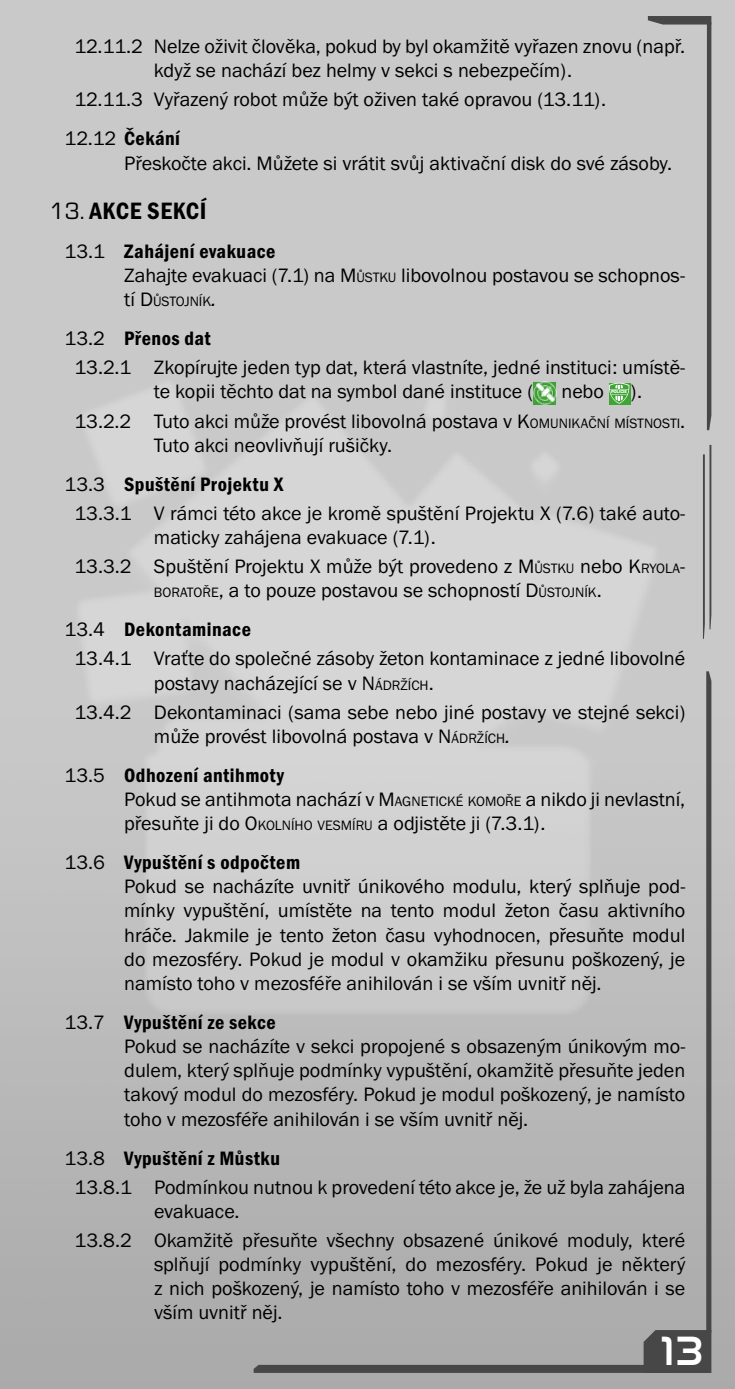
<style>
.page{position:relative;width:735px;height:1389px;background:#fff}
.page>*{position:absolute;margin:0;border:0;box-sizing:border-box;transform-origin:0 0}
.t1{font:42px "Nasalization Rg";color:#fff}
.t2{font:24.5px "Franklin Gothic URW Con Dem";letter-spacing:.025em;color:#000}
.t3{font:20.12px/24.2px "Franklin Gothic URW Boo";color:#000}
.t4{font:20.12px "Franklin Gothic URW Con Dem";letter-spacing:.025em;color:#000}
.t5{font:14.17px "Franklin Gothic URW Boo";color:#000}
.t6{font:900 4.38px "Eurostile";letter-spacing:-.005em;color:#fff}
.s1{font-family:"Franklin Gothic URW Boo"}
.s2{font-family:"Eurostile"}
.s3{font-style:inherit}
.s4{font-size:14.17px}
.s5{font-size:20.12px}
.s6{font-family:"Franklin Gothic URW Boo Ita";font-size:20.12px}
.s7{font-family:"Franklin Gothic URW Boo Ita"}
</style>
<div class="page">
<img style="left:0;top:0;width:734px;height:1389px">
<svg style="left:647px;top:16px;width:64px;height:414px;background:#bebebe"></svg>
<svg style="left:702px;top:445px;width:9px;height:194px;background:#9a9a9b"></svg>
<svg style="left:253px;top:671px;width:458px;height:702px;background:#bcbcbc"></svg>
<img style="left:533px;top:382px;width:23px;height:23px">
<div style="left:608px;top:383px;width:22px;height:22px;background:#3fa535"></div>
<svg style="left:608px;top:383px;width:21px;height:21px"></svg>
<p class="t3" style="left:154px;top:34px;width:532px;text-indent:-79px">12.11.2 Nelze oživit člověka, pokud by byl okamžitě vyřazen znovu (např. když se nachází bez helmy v sekci s nebezpečím).</p>
<p class="t3" style="left:74px;top:87px;width:533px">12.11.3 Vyřazený robot může být oživen také opravou (13.11).</p>
<p class="t4" style="left:64px;top:125px;width:117px"><span class="s1">12.12</span> Čekání</p>
<p class="t3" style="left:124px;top:150px;width:549px">Přeskočte akci. Můžete si vrátit svůj aktivační disk do své zásoby.</p>
<p class="t2" style="left:50px;top:194px;width:158px"><span class="s2">13.</span> AKCE SEKCÍ</p>
<p class="t4" style="left:64px;top:238px;width:212px"><span class="s1">13.1</span> Zahájení evakuace</p>
<p class="t3" style="left:124px;top:263px;width:562px">Zahajte evakuaci (7.1) na <span class="s3">M</span> <span class="s4">ŮSTKU</span> libovolnou postavou se schopnos-</p>
<p class="t5" style="left:124px;top:293px;width:94px"><span class="s5">tí</span> <span class="s5">D</span> ŮSTOJNÍK<span class="s6">.</span></p>
<p class="t4" style="left:64px;top:325px;width:147px"><span class="s1">13.2</span> Přenos dat</p>
<p class="t3" style="left:154px;top:355px;width:532px;text-indent:-79px">13.2.1 Zkopírujte jeden typ dat, která vlastníte, jedné instituci: umístě&shy;te kopii těchto dat na symbol dané instituce (</p>
<p class="t3" style="left:74px;top:377px;width:612px;line-height:29.1px;text-indent:555px">).<br>13.2.2 Tuto akci může provést libovolná postava v <span class="s3">K</span><span class="s4">OMUNIKAČNÍ MÍSTNOSTI</span>.</p>
<p class="t3" style="left:154px;top:433px;width:239px">Tuto akci neovlivňují rušičky.</p>
<p class="t4" style="left:64px;top:471px;width:220px"><span class="s1">13.3</span> Spuštění Projektu X</p>
<p class="t3" style="left:154px;top:501px;width:532px;text-indent:-79px">13.3.1 V rámci této akce je kromě spuštění Projektu X (7.6) také auto&shy;maticky zahájena evakuace (7.1).</p>
<p class="t3" style="left:74px;top:554px;width:612px;text-align:center">13.3.2 Spuštění Projektu X může být provedeno z <span class="s3">M</span> <span class="s4">ŮSTKU</span> nebo <span class="s3">K</span><span class="s4">RYOLA</span><span class="s3">-<br></span><span class="s4">BORATOŘE</span>, a to pouze postavou se schopností <span class="s3">D</span> <span class="s4">ŮSTOJNÍK</span>.</p>
<p class="t4" style="left:64px;top:616px;width:188px"><span class="s1">13.4</span> Dekontaminace</p>
<p class="t3" style="left:154px;top:646px;width:532px;text-indent:-79px">13.4.1 Vraťte do společné zásoby žeton kontaminace z jedné libovolné postavy nacházející se v <span class="s3">N</span> <span class="s4">ÁDRŽÍCH</span>.</p>
<p class="t3" style="left:154px;top:699px;width:532px;text-indent:-79px">13.4.2 Dekontaminaci (sama sebe nebo jiné postavy ve stejné sekci) může provést libovolná postava v <span class="s3">N</span> <span class="s4">ÁDRŽÍCH</span><span class="s7">.</span></p>
<p class="t4" style="left:64px;top:762px;width:221px"><span class="s1">13.5</span> Odhození antihmoty</p>
<p class="t3" style="left:124px;top:787px;width:562px">Pokud se antihmota nachází v <span class="s3">M</span><span class="s4">AGNETICKÉ KOMOŘE</span> a nikdo ji nevlastní, přesuňte ji do <span class="s3">O</span><span class="s4">KOLNÍHO VESMÍRU</span> a odjistěte ji (7.3.1).</p>
<p class="t4" style="left:64px;top:849px;width:237px"><span class="s1">13.6</span> Vypuštění s odpočtem</p>
<p class="t3" style="left:124px;top:874px;width:562px;text-align:justify">Pokud se nacházíte uvnitř únikového modulu, který splňuje pod&shy;mínky vypuštění, umístěte na tento modul žeton času aktivního hráče. Jakmile je tento žeton času vyhodnocen, přesuňte modul do mezosféry. Pokud je modul v okamžiku přesunu poškozený, je namísto toho v mezosféře anihilován i se vším uvnitř něj.</p>
<p class="t4" style="left:65px;top:1009px;width:212px"><span class="s1">13.7</span> Vypuštění ze sekce</p>
<p class="t3" style="left:124px;top:1034px;width:562px;text-align:justify">Pokud se nacházíte v sekci propojené s obsazeným únikovým mo&shy;dulem, který splňuje podmínky vypuštění, okamžitě přesuňte jeden takový modul do mezosféry. Pokud je modul poškozený, je namísto toho v mezosféře anihilován i se vším uvnitř něj.</p>
<p class="t4" style="left:65px;top:1144px;width:217px"><span class="s1">13.8</span> Vypuštění z Můstku</p>
<p class="t3" style="left:154px;top:1174px;width:532px;text-indent:-79px">13.8.1 Podmínkou nutnou k provedení této akce je, že už byla zahájena evakuace.</p>
<p class="t3" style="left:154px;top:1228px;width:532px;text-align:justify;text-indent:-79px">13.8.2 Okamžitě přesuňte všechny obsazené únikové moduly, které splňují podmínky vypuštění, do mezosféry. Pokud je některý z nich poškozený, je namísto toho v mezosféře anihilován i se vším uvnitř něj.</p>
<p class="t3" style="left:561px;top:379px;width:44px">nebo</p>
<p class="t6" style="left:610px;top:389px;width:18px">POLICIE</p>
<h1 class="t1" style="left:660px;top:1313px;width:44px">13</h1>
</div>
